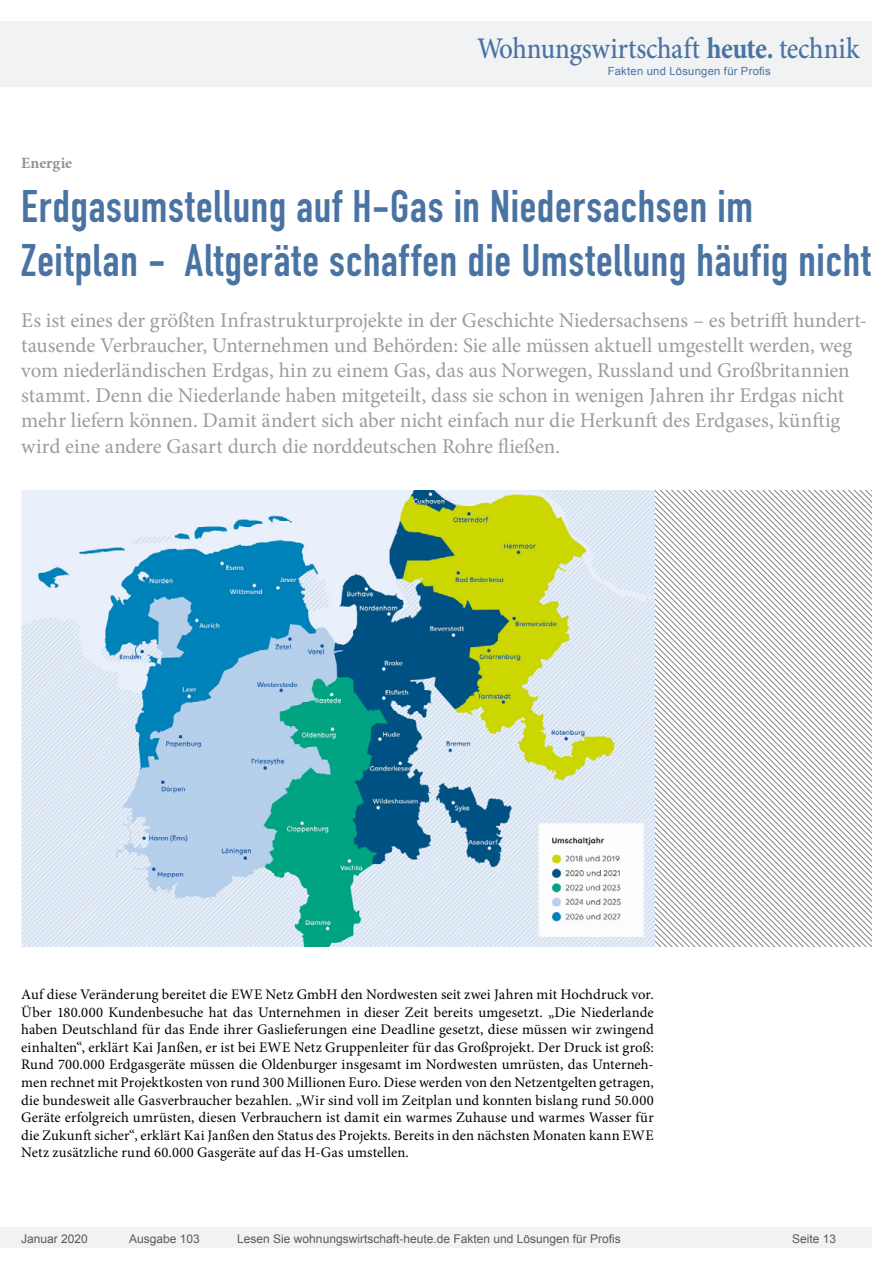
<style>
.page{position:relative;width:893px;height:1263px;background:#fff}
.page>*{position:absolute;margin:0;border:0;box-sizing:border-box;transform-origin:0 0}
.t1{font:45px/54px "DIN Engschrift";letter-spacing:.015em;color:#4973a3}
.t2{font:500 30px "Minion Pro";letter-spacing:-.01em;color:#4973a3;scale:.9 1}
.t3{font:21px/25.2px "Minion Pro";letter-spacing:-.005em;color:#9c9c9c}
.t4{font:700 15.75px "Minion Pro";color:#939393}
.t5{font:14.7px/17.5px "Minion Pro";letter-spacing:.015em;color:#000;text-align:justify}
.t6{font:12px "Arial";color:#595959}
.t7{font:11.25px "Arial";letter-spacing:.025em;color:#4973a3}
.s1{font-weight:700}
</style>
<div class="page">
<div style="left:0;top:1227px;width:872px;height:20px;background:#f1f2f3"></div>
<div style="left:0;top:21px;width:872px;height:66px;background:#f1f2f3"></div>
<svg style="left:654px;top:490px;width:218px;height:95px"></svg>
<svg style="left:654px;top:585px;width:218px;height:361px"></svg>
<img style="left:21px;top:490px;width:633px;height:456px">
<h2 class="t2" style="left:477px;top:28px;width:426px">Wohnungswirtschaft <span class="s1">heute.</span> technik</h2>
<p class="t7" style="left:608px;top:63px;width:165px">Fakten und Lösungen für Profis</p>
<p class="t4" style="left:21px;top:152px;width:52px">Energie</p>
<h1 class="t1" style="left:21px;top:180px;width:851px">Erdgasumstellung auf H-Gas in Niedersachsen im<br>Zeitplan - Altgeräte schaffen die Umstellung häufig nicht</h1>
<p class="t3" style="left:21px;top:307px;width:848px">Es ist eines der größten Infrastrukturprojekte in der Geschichte Niedersachsens – es betrifft hundert&shy;tausende Verbraucher, Unternehmen und Behörden: Sie alle müssen aktuell umgestellt werden, weg vom niederländischen Erdgas, hin zu einem Gas, das aus Norwegen, Russland und Großbritannien stammt. Denn die Niederlande haben mitgeteilt, dass sie schon in wenigen Jahren ihr Erdgas nicht mehr liefern können. Damit ändert sich aber nicht einfach nur die Herkunft des Erdgases, künftig wird eine andere Gasart durch die norddeutschen Rohre fließen.</p>
<p class="t5" style="left:21px;top:986px;width:634px">Auf diese Veränderung bereitet die EWE Netz GmbH den Nordwesten seit zwei Jahren mit Hochdruck vor.<br>Über 180.000 Kundenbesuche hat das Unternehmen in dieser Zeit bereits umgesetzt. „Die Niederlande haben Deutschland für das Ende ihrer Gaslieferungen eine Deadline gesetzt, diese müssen wir zwingend einhalten“, erklärt Kai Janßen, er ist bei EWE Netz Gruppenleiter für das Großprojekt. Der Druck ist groß:<br>Rund 700.000 Erdgasgeräte müssen die Oldenburger insgesamt im Nordwesten umrüsten, das Unterneh&shy;men rechnet mit Projektkosten von rund 300 Millionen Euro. Diese werden von den Netzentgelten getragen, die bundesweit alle Gasverbraucher bezahlen. „Wir sind voll im Zeitplan und konnten bislang rund 50.000<br>Geräte erfolgreich umrüsten, diesen Verbrauchern ist damit ein warmes Zuhause und warmes Wasser für die Zukunft sicher“, erklärt Kai Janßen den Status des Projekts. Bereits in den nächsten Monaten kann EWE Netz zusätzliche rund 60.000 Gasgeräte auf das H-Gas umstellen.</p>
<p class="t6" style="left:21px;top:1230px;width:68px">Januar 2020</p>
<p class="t6" style="left:129px;top:1230px;width:72px">Ausgabe 103</p>
<p class="t6" style="left:237px;top:1230px;width:385px">Lesen Sie wohnungswirtschaft-heute.de Fakten und Lösungen für Profis</p>
<p class="t6" style="left:792px;top:1231px;width:46px">Seite 13</p>
</div>
